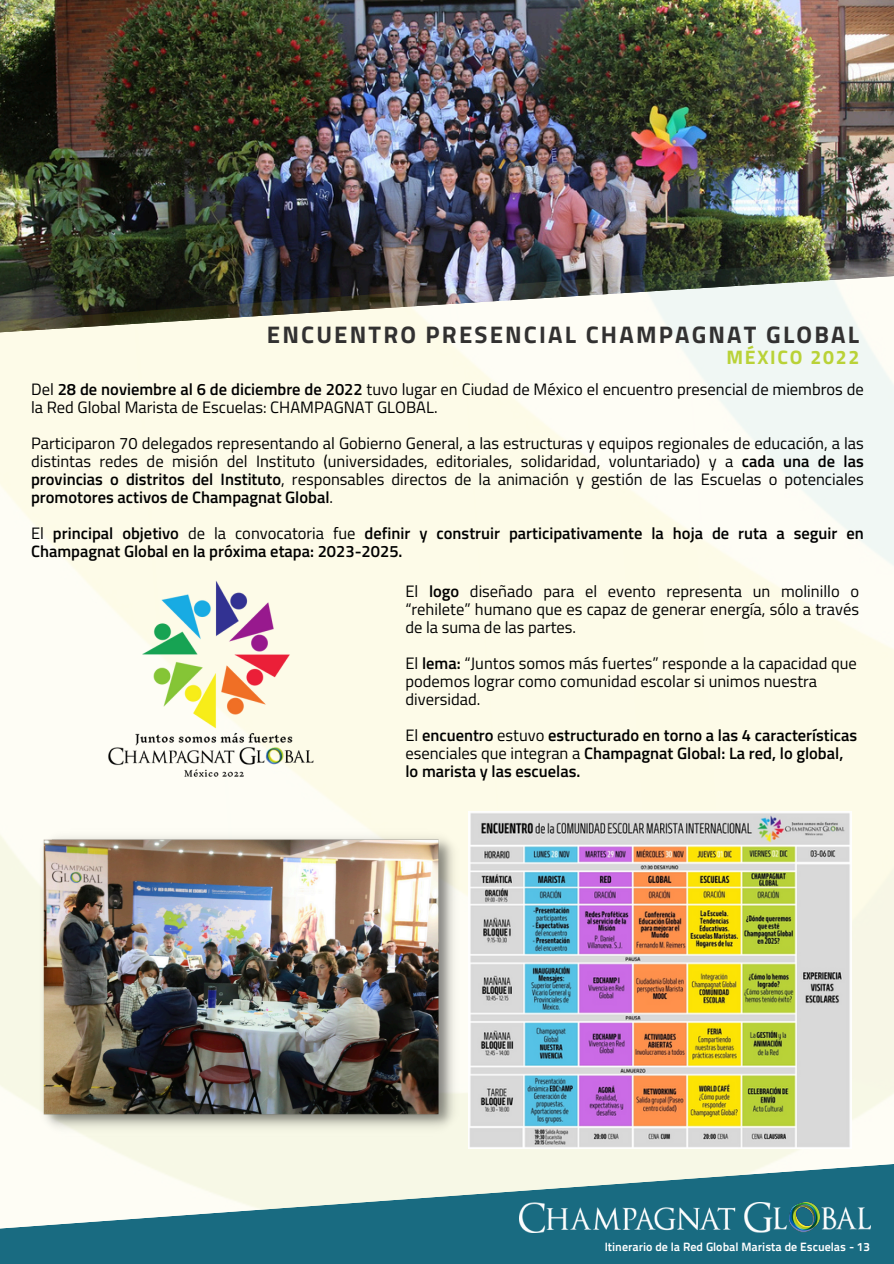
<style>
.page{position:relative;width:894px;height:1264px;background:#fff}
.page>*{position:absolute;margin:0;border:0;box-sizing:border-box;transform-origin:0 0}
.t1{font:700 24px "Titillium Web";letter-spacing:.09em;color:#323131}
.t2{font:700 19.5px "Titillium Web";letter-spacing:.09em;color:#b9d237}
.t3{font:16.5px/18px "Titillium Web";color:#000}
.t4{font:600 16.5px/18px "Titillium Web";color:#000}
.t5{font:12px "Titillium Text 25 L 800 wt";color:#fff}
.s1{font-weight:600}
.s2{font-weight:400}
</style>
<div class="page">
<img style="left:0;top:0;width:893px;height:252px">
<img style="left:0;top:252px;width:893px;height:911px">
<svg style="left:0;top:1163px;width:893px;height:100px;fill:#196b81"></svg>
<img style="left:519px;top:1202px;width:351px;height:30px">
<img style="left:788px;top:1202px;width:31px;height:29px">
<img style="left:61px;top:575px;width:305px;height:216px">
<img style="left:469px;top:811px;width:382px;height:337px">
<img style="left:38px;top:828px;width:422px;height:307px">
<p class="t1" style="left:267px;top:315px;width:593px">ENCUENTRO PRESENCIAL CHAMPAGNAT GLOBAL</p>
<p class="t2" style="left:726px;top:342px;width:134px">MÉXICO 2022</p>
<h1 class="t3" style="left:31px;top:379px;width:834px">Del <span class="s1">28 de noviembre al 6 de diciembre de 2022</span> tuvo lugar en Ciudad de México el encuentro presencial de miembros de la Red Global Marista de Escuelas: CHAMPAGNAT GLOBAL.</h1>
<h2 class="t3" style="left:31px;top:433px;width:834px;text-align:justify">Participaron 70 delegados representando al Gobierno General, a las estructuras y equipos regionales de educación, a las distintas redes de misión del Instituto (universidades, editoriales, solidaridad, voluntariado) y a <span class="s1">cada una de las provincias o distritos del Instituto</span>, responsables directos de la animación y gestión de las Escuelas o potenciales <span class="s1">promotores activos de Champagnat Global</span>.</h2>
<h2 class="t4" style="left:31px;top:523px;width:834px"><span class="s2">El</span> principal objetivo <span class="s2">de la convocatoria fue</span> definir y construir participativamente la hoja de ruta a seguir en<br>Champagnat Global en la próxima etapa: 2023-2025.</h2>
<h2 class="t3" style="left:405px;top:581px;width:455px;text-align:justify">El <span class="s1">logo</span> diseñado para el evento representa un molinillo o “rehilete” humano que es capaz de generar energía, sólo a través de la suma de las partes.</h2>
<p class="t3" style="left:405px;top:653px;width:453px">El <span class="s1">lema:</span> “Juntos somos más fuertes” responde a la capacidad que podemos lograr como comunidad escolar si unimos nuestra diversidad.</p>
<h2 class="t4" style="left:405px;top:725px;width:453px"><span class="s2">El</span> encuentro <span class="s2">estuvo</span> estructurado en torno a las 4 características <span class="s2">esenciales que integran a</span> Champagnat Global: La red, lo global, lo marista y las escuelas.</h2>
<p class="t5" style="left:604px;top:1239px;width:266px">Itinerario de la Red Global Marista de Escuelas - 13</p>
</div>
